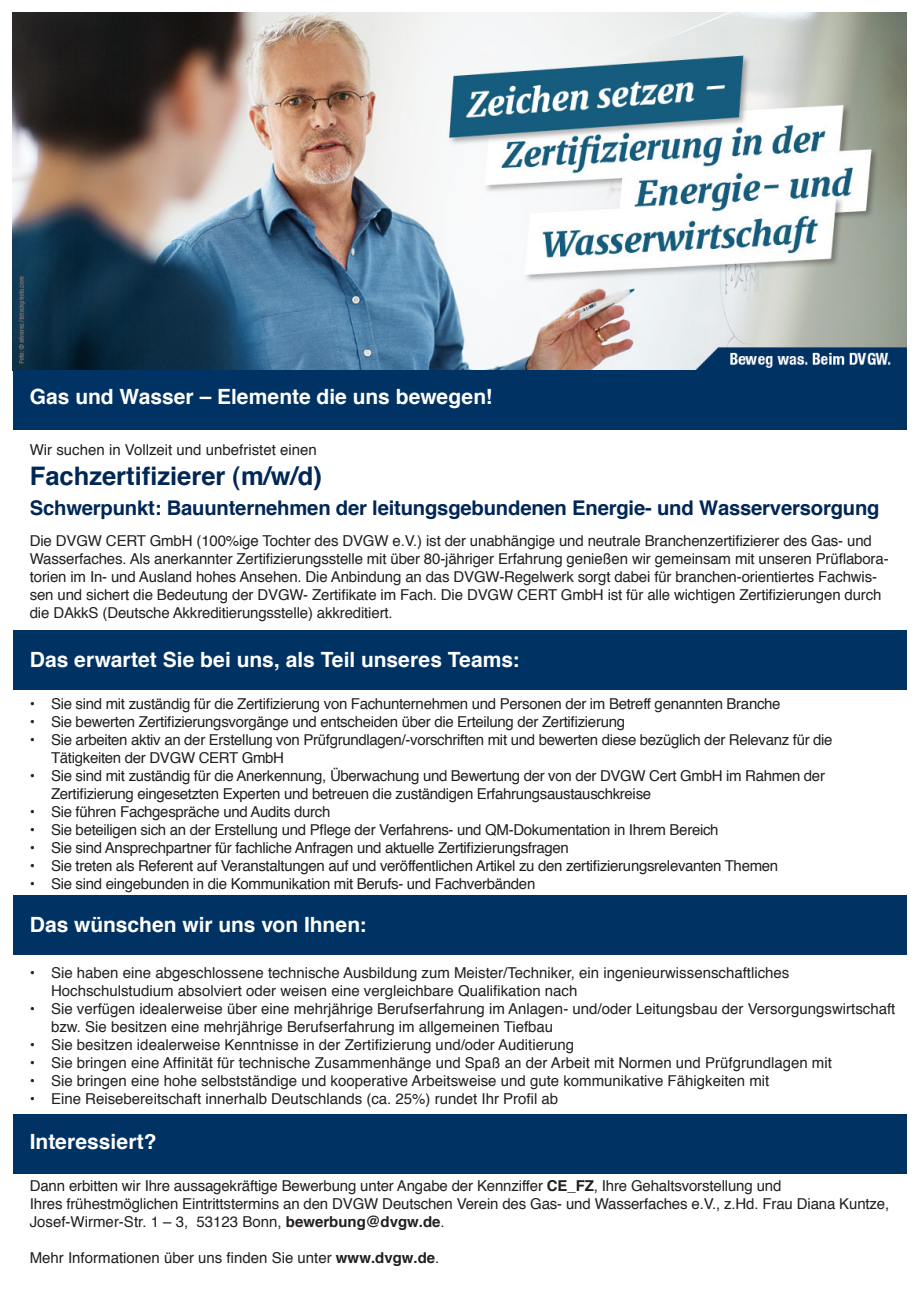
<style>
.page{position:relative;width:919px;height:1289px;background:#fff}
.page>*{position:absolute;margin:0;border:0;box-sizing:border-box;transform-origin:0 0}
.t1{font:700 25.5px "Helvetica";color:#002756}
.Fließtext{font:700 21px "Helvetica";color:#fff}
.t2{font:700 20.25px "Helvetica";letter-spacing:-.01em;color:#002756}
.t3{font:15px/18px "Helvetica";letter-spacing:-.01em;color:#231f20}
.s1{font-weight:700}
</style>
<div class="page">
<img style="left:13px;top:13px;width:893px;height:357px">
<div style="left:13px;top:370px;width:893px;height:59px;background:#003263"></div>
<div style="left:13px;top:630px;width:893px;height:60px;background:#003263"></div>
<div style="left:13px;top:895px;width:893px;height:60px;background:#003263"></div>
<div style="left:13px;top:1114px;width:893px;height:60px;background:#003263"></div>
<p class="Fließtext" style="left:30px;top:383px;width:464px">Gas und Wasser – Elemente die uns bewegen!</p>
<p class="t3" style="left:30px;top:441px;width:288px">Wir suchen in Vollzeit und unbefristet einen</p>
<p class="t1" style="left:30px;top:459px;width:293px">Fachzertifizierer (m/w/d)</p>
<p class="t2" style="left:30px;top:495px;width:851px">Schwerpunkt: Bauunternehmen der leitungsgebundenen Energie- und Wasserversorgung</p>
<p class="t3" style="left:30px;top:532px;width:860px">Die DVGW CERT GmbH (100%ige Tochter des DVGW e.V.) ist der unabhängige und neutrale Branchenzertifizierer des Gas- und Wasserfaches. Als anerkannter Zertifizierungsstelle mit über 80-jähriger Erfahrung genießen wir gemeinsam mit unseren Prüflabora&shy;torien im In- und Ausland hohes Ansehen. Die Anbindung an das DVGW-Regelwerk sorgt dabei für branchen-orientiertes Fachwis&shy;sen und sichert die Bedeutung der DVGW- Zertifikate im Fach. Die DVGW CERT GmbH ist für alle wichtigen Zertifizierungen durch die DAkkS (Deutsche Akkreditierungsstelle) akkreditiert.</p>
<p class="Fließtext" style="left:30px;top:646px;width:491px">Das erwartet Sie bei uns, als Teil unseres Teams:</p>
<p class="t3" style="left:30px;top:695px;width:752px">• Sie sind mit zuständig für die Zertifizierung von Fachunternehmen und Personen der im Betreff genannten Branche</p>
<p class="t3" style="left:30px;top:713px;width:596px">• Sie bewerten Zertifizierungsvorgänge und entscheiden über die Erteilung der Zertifizierung</p>
<p class="t3" style="left:51px;top:731px;width:783px;text-indent:-21px">• Sie arbeiten aktiv an der Erstellung von Prüfgrundlagen/-vorschriften mit und bewerten diese bezüglich der Relevanz für die<br>Tätigkeiten der DVGW CERT GmbH</p>
<p class="t3" style="left:51px;top:767px;width:775px;text-indent:-21px">• Sie sind mit zuständig für die Anerkennung, Überwachung und Bewertung der von der DVGW Cert GmbH im Rahmen der<br>Zertifizierung eingesetzten Experten und betreuen die zuständigen Erfahrungsaustauschkreise</p>
<p class="t3" style="left:30px;top:803px;width:302px">• Sie führen Fachgespräche und Audits durch</p>
<p class="t3" style="left:30px;top:821px;width:690px">• Sie beteiligen sich an der Erstellung und Pflege der Verfahrens- und QM-Dokumentation in Ihrem Bereich</p>
<p class="t3" style="left:30px;top:839px;width:540px">• Sie sind Ansprechpartner für fachliche Anfragen und aktuelle Zertifizierungsfragen</p>
<p class="t3" style="left:30px;top:857px;width:750px">• Sie treten als Referent auf Veranstaltungen auf und veröffentlichen Artikel zu den zertifizierungsrelevanten Themen</p>
<p class="t3" style="left:30px;top:875px;width:507px">• Sie sind eingebunden in die Kommunikation mit Berufs- und Fachverbänden</p>
<p class="Fließtext" style="left:30px;top:911px;width:338px">Das wünschen wir uns von Ihnen:</p>
<p class="t3" style="left:51px;top:964px;width:739px;text-indent:-21px">• Sie haben eine abgeschlossene technische Ausbildung zum Meister/Techniker, ein ingenieurwissenschaftliches<br>Hochschulstudium absolviert oder weisen eine vergleichbare Qualifikation nach</p>
<p class="t3" style="left:51px;top:1000px;width:845px;text-indent:-21px">• Sie verfügen idealerweise über eine mehrjährige Berufserfahrung im Anlagen- und/oder Leitungsbau der Versorgungswirtschaft bzw. Sie besitzen eine mehrjährige Berufserfahrung im allgemeinen Tiefbau</p>
<p class="t3" style="left:30px;top:1036px;width:546px">• Sie besitzen idealerweise Kenntnisse in der Zertifizierung und/oder Auditierung</p>
<p class="t3" style="left:30px;top:1054px;width:803px">• Sie bringen eine Affinität für technische Zusammenhänge und Spaß an der Arbeit mit Normen und Prüfgrundlagen mit</p>
<p class="t3" style="left:30px;top:1072px;width:741px">• Sie bringen eine hohe selbstständige und kooperative Arbeitsweise und gute kommunikative Fähigkeiten mit</p>
<p class="t3" style="left:30px;top:1090px;width:530px">• Eine Reisebereitschaft innerhalb Deutschlands (ca. 25%) rundet Ihr Profil ab</p>
<p class="Fließtext" style="left:30px;top:1128px;width:128px">Interessiert?</p>
<p class="t3" style="left:30px;top:1177px;width:861px">Dann erbitten wir Ihre aussagekräftige Bewerbung unter Angabe der Kennziffer <span class="s1">CE_FZ</span>, Ihre Gehaltsvorstellung und<br>Ihres frühestmöglichen Eintrittstermins an den DVGW Deutschen Verein des Gas- und Wasserfaches e.V., z.Hd. Frau Diana Kuntze,</p>
<p class="t3" style="left:30px;top:1213px;width:416px">Josef-Wirmer-Str. 1 – 3, 53123 Bonn, <span class="s1">bewerbung@dvgw.de</span>.</p>
<p class="t3" style="left:30px;top:1249px;width:411px">Mehr Informationen über uns finden Sie unter <span class="s1">www.dvgw.de</span>.</p>
</div>
